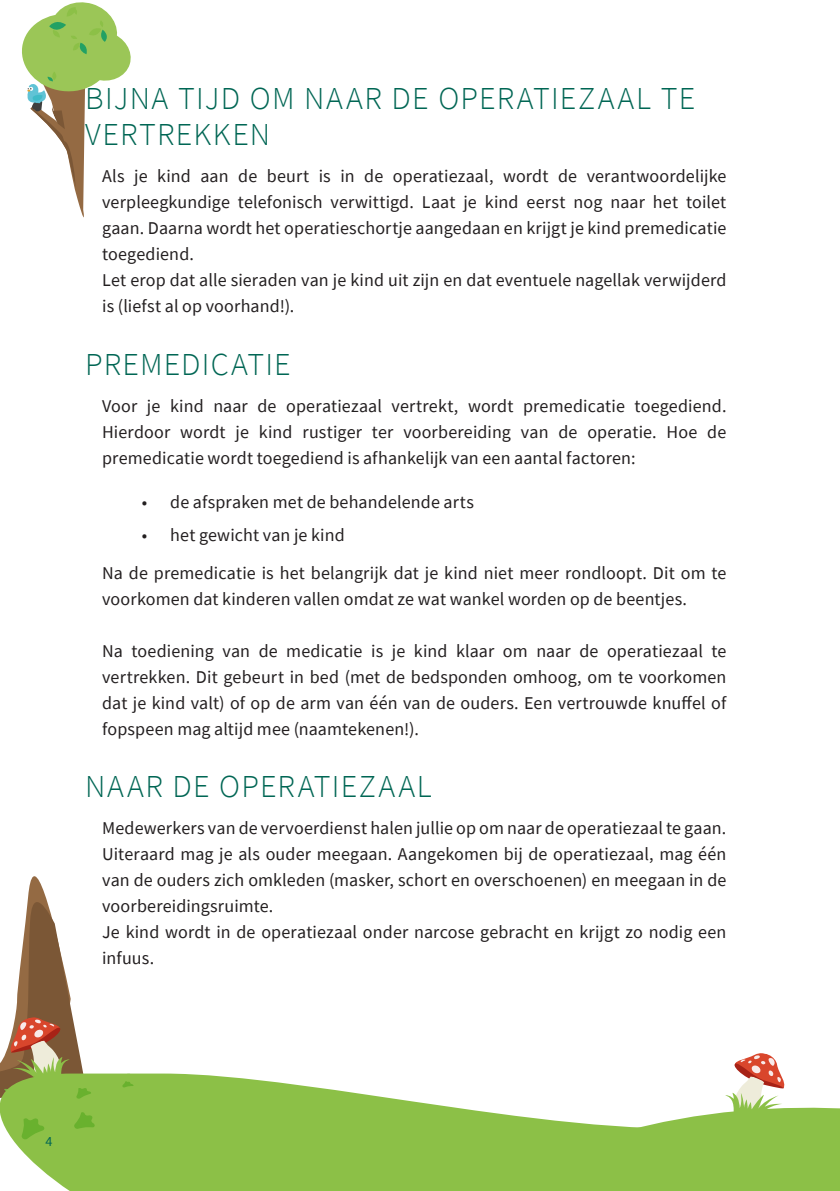
<style>
.page{position:relative;width:840px;height:1191px;background:#fff}
.page>*{position:absolute;margin:0;border:0;box-sizing:border-box;transform-origin:0 0}
.Titel_N2{font:300 32px/36px "Source Sans Pro";letter-spacing:.04em;color:#006654}
.Body{font:18px/26px "Source Sans Pro";letter-spacing:.005em;color:#231f20;text-align:justify}
.t1{font:14px "Source Sans Pro";color:#006654}
</style>
<div class="page">
<svg style="left:0;top:1073px;width:464px;height:118px;background:#9bc85f"></svg>
<svg style="left:21px;top:1117px;width:24px;height:22px"></svg>
<svg style="left:74px;top:1111px;width:21px;height:17px"></svg>
<svg style="left:0;top:876px;width:91px;height:224px"></svg>
<svg style="left:103px;top:1073px;width:31px;height:20px"></svg>
<svg style="left:734px;top:1053px;width:45px;height:16px"></svg>
<svg style="left:464px;top:1069px;width:375px;height:122px;fill:#8cc047"></svg>
<svg style="left:22px;top:3px;width:109px;height:215px"></svg>
<p class="Titel_N2" style="left:85px;top:80px;width:611px">BIJNA TIJD OM NAAR DE OPERATIEZAAL TE<br>VERTREKKEN</p>
<p class="Body" style="left:102px;top:163px;width:625px">Als je kind aan de beurt is in de operatiezaal, wordt de verantwoordelijke verpleegkundige telefonisch verwittigd. Laat je kind eerst nog naar het toilet gaan. Daarna wordt het operatieschortje aangedaan en krijgt je kind premedicatie toegediend.</p>
<p class="Body" style="left:102px;top:267px;width:625px">Let erop dat alle sieraden van je kind uit zijn en dat eventuele nagellak verwijderd is (liefst al op voorhand!).</p>
<p class="Titel_N2" style="left:85px;top:346px;width:207px">PREMEDICATIE</p>
<p class="Body" style="left:102px;top:393px;width:625px">Voor je kind naar de operatiezaal vertrekt, wordt premedicatie toegediend.<br>Hierdoor wordt je kind rustiger ter voorbereiding van de operatie. Hoe de premedicatie wordt toegediend is afhankelijk van een aantal factoren:</p>
<p class="Body" style="left:142px;top:489px;width:333px">• de afspraken met de behandelende arts</p>
<p class="Body" style="left:142px;top:522px;width:204px">• het gewicht van je kind</p>
<p class="Body" style="left:102px;top:559px;width:625px">Na de premedicatie is het belangrijk dat je kind niet meer rondloopt. Dit om te voorkomen dat kinderen vallen omdat ze wat wankel worden op de beentjes.</p>
<p class="Body" style="left:102px;top:637px;width:625px">Na toediening van de medicatie is je kind klaar om naar de operatiezaal te vertrekken. Dit gebeurt in bed (met de bedsponden omhoog, om te voorkomen dat je kind valt) of op de arm van één van de ouders. Een vertrouwde knuffel of fopspeen mag altijd mee (naamtekenen!).</p>
<p class="Titel_N2" style="left:85px;top:768px;width:348px">NAAR DE OPERATIEZAAL</p>
<p class="Body" style="left:102px;top:815px;width:625px">Medewerkers van de vervoerdienst halen jullie op om naar de operatiezaal te gaan.<br>Uiteraard mag je als ouder meegaan. Aangekomen bij de operatiezaal, mag één van de ouders zich omkleden (masker, schort en overschoenen) en meegaan in de voorbereidingsruimte.</p>
<p class="Body" style="left:102px;top:919px;width:625px">Je kind wordt in de operatiezaal onder narcose gebracht en krijgt zo nodig een infuus.</p>
<p class="t1" style="left:45px;top:1132px;width:8px">4</p>
</div>
